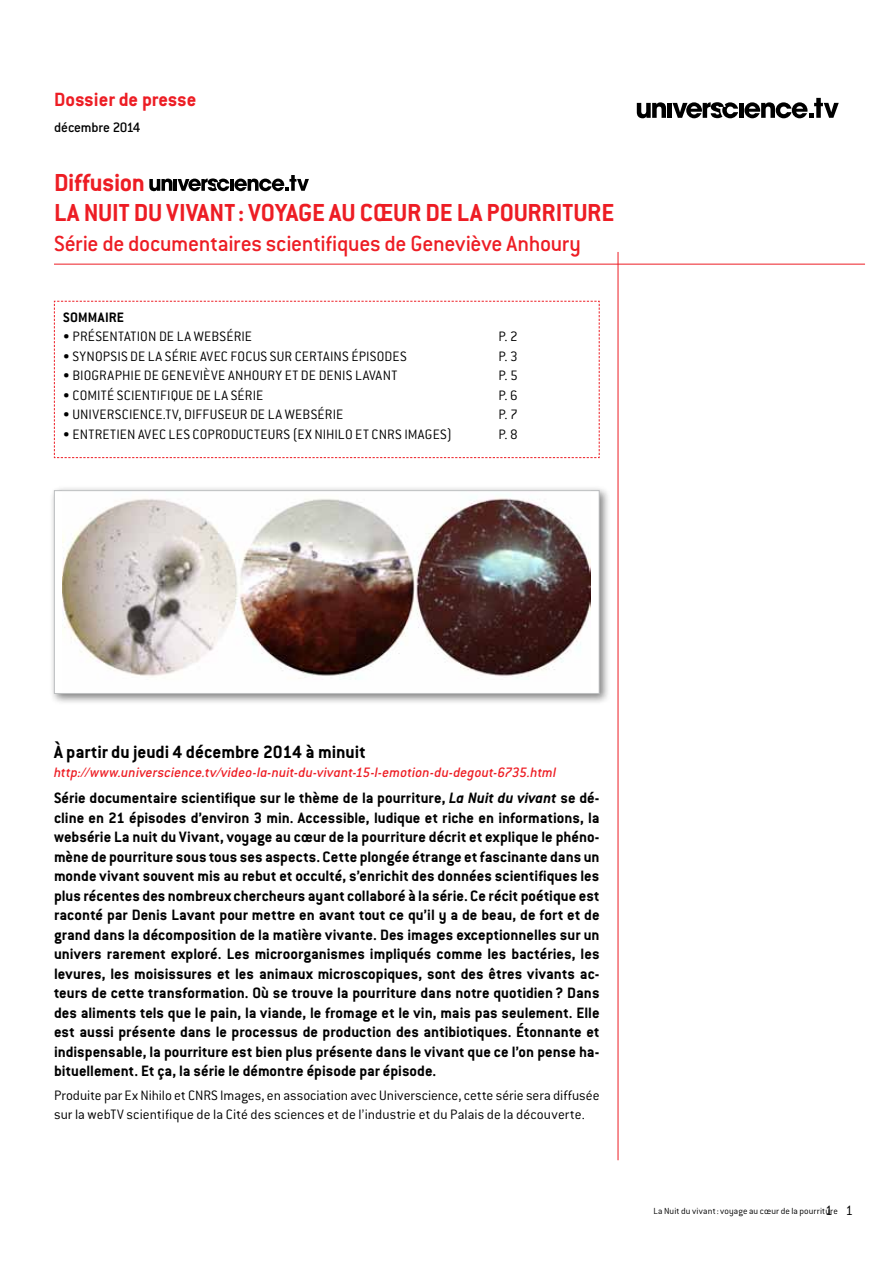
<style>
.page{position:relative;width:893px;height:1263px;background:#fff}
.page>*{position:absolute;margin:0;border:0;box-sizing:border-box;transform-origin:0 0}
.t1{font:700 27px/30px "Conduit ITC";letter-spacing:-.005em;color:#ed1d24}
.t2{font:500 24px "Conduit ITC";letter-spacing:-.015em;color:#ed1d24}
.t3{font:700 21px "Conduit ITC";color:#ed1d24}
.t4{font:700 19.5px "Conduit ITC";letter-spacing:-.005em;color:#000}
.t5{font:700 16.5px/19.5px "Conduit ITC";color:#000;text-align:justify}
.t6{font:300 15px/19.5px "Conduit ITC";letter-spacing:.01em;color:#000}
.t7{font:15px "Conduit ITC Medium Italic Alt";letter-spacing:.01em;color:#ed1d24}
.t8{font:500 15px "Conduit ITC";letter-spacing:-.015em;color:#000}
.t9{font:700 15px "Conduit ITC";color:#000}
.t10{font:300 9.75px "Conduit ITC";letter-spacing:.015em;color:#000}
.s1{font-family:"Conduit ITC Bold Italic Alt";font-weight:400}
.s2{font-size:15px}
</style>
<div class="page">
<hr style="left:54px;top:264px;width:811px;height:1px;background:#ed1d24">
<svg style="left:149px;top:175px;width:160px;height:16px"></svg>
<hr style="left:618px;top:252px;width:1px;height:908px;background:#ed1d24">
<svg style="left:54px;top:300px;width:546px;height:158px"></svg>
<div style="left:49px;top:485px;width:562px;height:220px;background:#000;opacity:.5"></div>
<div style="left:54px;top:491px;width:545px;height:202px;background:#fff"></div>
<img style="left:63px;top:498px;width:528px;height:182px">
<div style="left:54px;top:490px;width:546px;height:204px;border:1px solid #bcbec0"></div>
<svg style="left:637px;top:102px;width:29px;height:16px"></svg>
<div style="left:667px;top:103px;width:5px;height:15px;background:#000"></div>
<hr style="left:739px;top:103px;width:4px;height:15px;background:#000">
<svg style="left:672px;top:102px;width:66px;height:16px"></svg>
<svg style="left:744px;top:98px;width:95px;height:20px"></svg>
<p class="t3" style="left:54px;top:87px;width:144px">Dossier de presse</p>
<p class="t8" style="left:54px;top:119px;width:88px">décembre 2014</p>
<h1 class="t1" style="left:54px;top:167px;width:562px">Diffusion<br>La Nuit du Vivant: voyage au cœur de la pourriture</h1>
<h2 class="t2" style="left:54px;top:230px;width:528px">Série de documentaires scientifiques de Geneviève Anhoury</h2>
<p class="t9" style="left:63px;top:308px;width:42px">SOMMAIRE</p>
<p class="t6" style="left:63px;top:327px;width:190px">• PRÉSENTATION DE LA WEBSÉRIE</p>
<p class="t6" style="left:498px;top:327px;width:21px">P. 2</p>
<p class="t6" style="left:63px;top:346px;width:345px">• SYNOPSIS DE LA SÉRIE AVEC FOCUS SUR CERTAINS ÉPISODES</p>
<p class="t6" style="left:498px;top:346px;width:21px">P. 3</p>
<p class="t6" style="left:63px;top:366px;width:336px">• BIOGRAPHIE DE GENEVIÈVE ANHOURY ET DE DENIS LAVANT</p>
<p class="t6" style="left:498px;top:366px;width:21px">P. 5</p>
<p class="t6" style="left:63px;top:385px;width:201px">• COMITÉ SCIENTIFIQUE DE LA SÉRIE</p>
<p class="t6" style="left:498px;top:385px;width:21px">P. 6</p>
<p class="t6" style="left:63px;top:405px;width:281px">• UNIVERSCIENCE.TV, DIFFUSEUR DE LA WEBSÉRIE</p>
<p class="t6" style="left:498px;top:405px;width:21px">P. 7</p>
<p class="t6" style="left:63px;top:424px;width:317px">• ENTRETIEN AVEC LES COPRODUCTEURS (EX NIHILO ET CNRS</p>
<p class="t6" style="left:404px;top:424px;width:76px">IMAGES) P</p>
<p class="t6" style="left:504px;top:424px;width:15px">. 8</p>
<p class="t4" style="left:54px;top:740px;width:313px">À partir du jeudi 4 décembre 2014 à minuit</p>
<p class="t7" style="left:54px;top:764px;width:504px">http://www.universcience.tv/video-la-nuit-du-vivant-15-l-emotion-du-degout-6735.html</p>
<p class="t5" style="left:54px;top:788px;width:547px">Série documentaire scientifique sur le thème de la pourriture, <span class="s1">La Nuit du vivant</span> se dé&shy;cline en 21 épisodes d’environ 3 min. Accessible, ludique et riche en informations, la websérie La nuit du Vivant, voyage au cœur de la pourriture décrit et explique le phéno&shy;mène de pourriture sous tous ses aspects. Cette plongée étrange et fascinante dans un monde vivant souvent mis au rebut et occulté, s’enrichit des données scientifiques les plus récentes des nombreux chercheurs ayant collaboré à la série. Ce récit poétique est raconté par Denis Lavant pour mettre en avant tout ce qu’il y a de beau, de fort et de grand dans la décomposition de la matière vivante. Des images exceptionnelles sur un univers rarement exploré. Les microorganismes impliqués comme les bactéries, les levures, les moisissures et les animaux microscopiques, sont des êtres vivants ac&shy;teurs de cette transformation. Où se trouve la pourriture dans notre quotidien? Dans des aliments tels que le pain, la viande, le fromage et le vin, mais pas seulement. Elle est aussi présente dans le processus de production des antibiotiques. Étonnante et indispensable, la pourriture est bien plus présente dans le vivant que ce l’on pense ha&shy;bituellement. Et ça, la série le démontre épisode par épisode.</p>
<p class="t6" style="left:54px;top:1085px;width:143px">PRODUITE PAR EX NIHILO ET CNRS</p>
<p class="t6" style="left:54px;top:1085px;width:547px;text-indent:166px">IMAGES, EN ASSOCIATION AVEC UNIVERSCIENCE, CETTE SÉRIE SERA DIFFUSÉE<br>SUR LA WEBTV SCIENTIFIQUE DE LA CITÉ DES SCIENCES ET DE L’INDUSTRIE ET DU PALAIS DE LA DÉCOUVERTE.</p>
<p class="t10" style="left:653px;top:1205px;width:201px">LA NUIT DU VIVANT: VOYAGE AU CŒUR DE LA POURRITURE<span class="s2">1 1</span></p>
</div>
